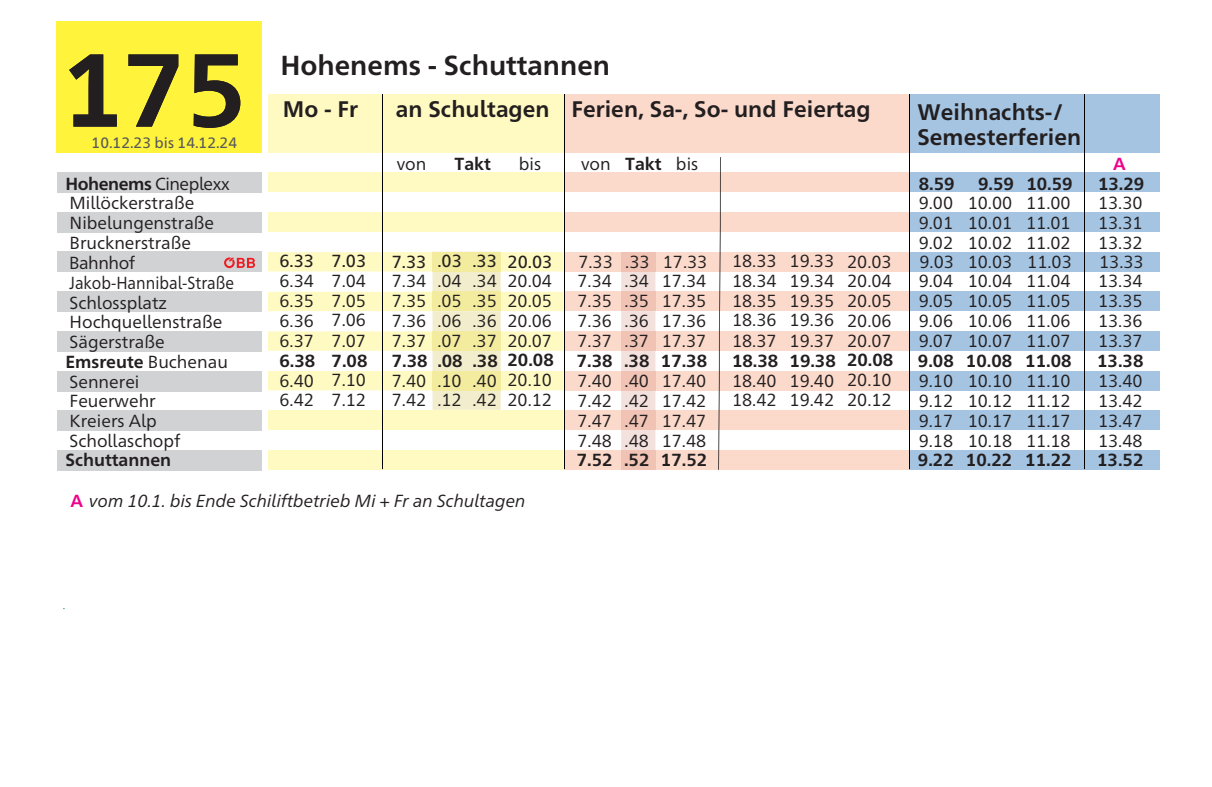
<style>
.page{position:relative;width:1212px;height:787px;background:#fff}
.page>*{position:absolute;margin:0;border:0;box-sizing:border-box;transform-origin:0 0}
.t1{font:700 103.25px "Neue Frutiger 1450 for VV";color:#231f20}
.t2{font:700 27.5px "Neue Frutiger 1450 for VV";color:#231f20}
.t3{font:700 22.5px/25px "Neue Frutiger 1450 for VV";letter-spacing:.005em;color:#231f20}
.t4{font:17.5px/19.8px "Neue Frutiger 1450 for VV";color:#231f20;text-align:justify}
.t5{font:700 17.5px "Neue Frutiger 1450 for VV";color:#231f20}
.t6{font:italic 17.5px "Neue Frutiger 1450 for VV";color:#231f20}
.t7{font:17.5px "Neue Frutiger 1450 for VV";letter-spacing:-.025em;color:#231f20}
.t8{font:17.5px "Neue Frutiger 1450 for VV";color:#231f20;scale:.9 1}
.t9{font:700 17.5px "Neue Frutiger 1450 for VV";color:#ed028c}
.t10{font:15px "Neue Frutiger 1450 for VV";color:#57585a}
.s1{font-weight:700}
.s2{font-weight:400}
.s3{font-style:inherit}
.s4{font-weight:700;font-style:normal;color:#ed028c}
</style>
<div class="page">
<svg style="left:57px;top:172px;width:1102px;height:299px"></svg>
<div style="left:57px;top:252px;width:208px;height:20px;background:#d1d2d4"></div>
<div style="left:57px;top:291px;width:208px;height:20px;background:#d1d2d4"></div>
<div style="left:57px;top:331px;width:208px;height:20px;background:#d1d2d4"></div>
<div style="left:57px;top:371px;width:208px;height:20px;background:#d1d2d4"></div>
<div style="left:57px;top:411px;width:208px;height:20px;background:#d1d2d4"></div>
<div style="left:57px;top:450px;width:208px;height:20px;background:#d1d2d4"></div>
<div style="left:57px;top:21px;width:208px;height:132px;background:#fff33c"></div>
<div style="left:57px;top:212px;width:208px;height:20px;background:#d1d2d4"></div>
<div style="left:57px;top:172px;width:208px;height:20px;background:#d1d2d4"></div>
<div style="left:266px;top:94px;width:299px;height:59px;background:#fffac1"></div>
<div style="left:265px;top:450px;width:298px;height:19px;background:#fffac1"></div>
<div style="left:265px;top:213px;width:298px;height:19px;background:#fffac1"></div>
<div style="left:265px;top:173px;width:298px;height:19px;background:#fffac1"></div>
<div style="left:565px;top:252px;width:344px;height:19px;background:#fcdacb"></div>
<div style="left:565px;top:292px;width:344px;height:19px;background:#fcdacb"></div>
<div style="left:565px;top:331px;width:344px;height:20px;background:#fcdacb"></div>
<div style="left:565px;top:371px;width:344px;height:19px;background:#fcdacb"></div>
<div style="left:565px;top:410px;width:344px;height:20px;background:#fcdacb"></div>
<div style="left:565px;top:450px;width:344px;height:19px;background:#fcdacb"></div>
<div style="left:565px;top:213px;width:344px;height:19px;background:#fcdacb"></div>
<div style="left:565px;top:173px;width:344px;height:19px;background:#fcdacb"></div>
<div style="left:565px;top:94px;width:344px;height:59px;background:#fcdacb"></div>
<div style="left:909px;top:252px;width:250px;height:19px;background:#a4c4e2"></div>
<div style="left:909px;top:292px;width:250px;height:19px;background:#a4c4e2"></div>
<div style="left:909px;top:331px;width:250px;height:20px;background:#a4c4e2"></div>
<div style="left:909px;top:371px;width:250px;height:19px;background:#a4c4e2"></div>
<div style="left:909px;top:410px;width:250px;height:20px;background:#a4c4e2"></div>
<div style="left:909px;top:450px;width:250px;height:19px;background:#a4c4e2"></div>
<div style="left:909px;top:213px;width:250px;height:19px;background:#a4c4e2"></div>
<div style="left:909px;top:173px;width:250px;height:19px;background:#a4c4e2"></div>
<div style="left:910px;top:94px;width:249px;height:59px;background:#a4c4e2"></div>
<div style="left:621px;top:271px;width:34px;height:199px;background:#f3e1dd"></div>
<div style="left:621px;top:252px;width:34px;height:19px;background:#f1c3b5"></div>
<div style="left:621px;top:292px;width:34px;height:19px;background:#f1c3b5"></div>
<div style="left:621px;top:331px;width:34px;height:20px;background:#f1c3b5"></div>
<div style="left:621px;top:371px;width:34px;height:19px;background:#f1c3b5"></div>
<div style="left:621px;top:410px;width:34px;height:20px;background:#f1c3b5"></div>
<div style="left:621px;top:450px;width:34px;height:19px;background:#f1c3b5"></div>
<svg style="left:268px;top:251px;width:295px;height:179px"></svg>
<div style="left:432px;top:252px;width:69px;height:19px;background:#f3eb9e"></div>
<div style="left:432px;top:292px;width:69px;height:19px;background:#f3eb9e"></div>
<div style="left:432px;top:331px;width:69px;height:20px;background:#f3eb9e"></div>
<div style="left:432px;top:371px;width:69px;height:19px;background:#f3eb9e"></div>
<svg style="left:718px;top:157px;width:3px;height:313px"></svg>
<div style="left:263px;top:21px;width:5px;height:741px;background:#fff"></div>
<hr style="left:382px;top:94px;width:1px;height:375px;background:#000001">
<hr style="left:564px;top:94px;width:1px;height:375px;background:#000001">
<hr style="left:909px;top:94px;width:1px;height:375px;background:#000001">
<hr style="left:1084px;top:94px;width:1px;height:375px;background:#000001">
<svg style="left:224px;top:257px;width:31px;height:11px"></svg>
<p class="t1" style="left:62px;top:16px;width:187px">175</p>
<p class="t10" style="left:92px;top:132px;width:147px">10.12.23 bis 14.12.24</p>
<p class="t7" style="left:65px;top:171px;width:166px"><span class="s1">Hohenems</span> Cineplexx</p>
<p class="t4" style="left:70px;top:192px;width:126px">Millöckerstraße</p>
<p class="t4" style="left:70px;top:212px;width:146px">Nibelungenstraße</p>
<p class="t4" style="left:70px;top:232px;width:123px">Brucknerstraße</p>
<p class="t7" style="left:69px;top:250px;width:68px">Bahnhof</p>
<p class="t8" style="left:69px;top:270px;width:185px">Jakob-Hannibal-Straße</p>
<p class="t4" style="left:70px;top:291px;width:99px">Schlossplatz</p>
<p class="t4" style="left:70px;top:311px;width:154px">Hochquellenstraße</p>
<p class="t4" style="left:70px;top:331px;width:97px">Sägerstraße</p>
<p class="t5" style="left:65px;top:349px;width:164px">Emsreute <span class="s2">Buchenau</span></p>
<p class="t4" style="left:70px;top:370px;width:71px">Sennerei</p>
<p class="t4" style="left:70px;top:390px;width:88px">Feuerwehr</p>
<p class="t4" style="left:70px;top:409px;width:89px">Kreiers Alp</p>
<p class="t4" style="left:70px;top:429px;width:113px">Schollaschopf</p>
<p class="t5" style="left:65px;top:447px;width:107px">Schuttannen</p>
<p class="t2" style="left:280px;top:46px;width:331px">Hohenems - Schuttannen</p>
<p class="t3" style="left:283px;top:95px;width:77px">Mo - Fr</p>
<p class="t3" style="left:571px;top:95px;width:301px">Ferien, Sa-, So- und Feiertag</p>
<p class="t3" style="left:917px;top:98px;width:165px">Weihnachts-/<br>Semesterferien</p>
<p class="t3" style="left:396px;top:95px;width:155px">an Schultagen</p>
<p class="t4" style="left:397px;top:153px;width:31px">von</p>
<p class="t4" style="left:519px;top:153px;width:24px">bis</p>
<p class="t4" style="left:581px;top:153px;width:119px">von <span class="s1">Takt</span> bis</p>
<p class="t5" style="left:454px;top:151px;width:38px">Takt</p>
<p class="t4" style="left:332px;top:250px;width:37px"><span class="s3">7.03<br></span>7.04<br>7.05<br>7.06<br>7.07<br><span class="s1">7.08<br></span>7.10<br>7.12</p>
<p class="t4" style="left:847px;top:250px;width:48px">20.03<br>20.04<br>20.05<br>20.06<br>20.07<br><span class="s1">20.08<br></span>20.10<br>20.12</p>
<p class="t4" style="left:732px;top:250px;width:48px">18.33<br>18.34<br>18.35<br>18.36<br>18.37<br><span class="s1">18.38<br></span>18.40<br>18.42</p>
<p class="t4" style="left:437px;top:250px;width:27px"><span class="s3">.03 </span>.04 .05 .06 .07 <span class="s1">.08 </span>.10 .12</p>
<p class="t4" style="left:507px;top:250px;width:48px"><span class="s3">20.03<br></span>20.04<br>20.05<br>20.06<br>20.07<br><span class="s1">20.08<br></span>20.10<br>20.12</p>
<p class="t4" style="left:279px;top:250px;width:37px"><span class="s3">6.33<br></span>6.34<br>6.35<br>6.36<br>6.37<br><span class="s1">6.38<br></span>6.40<br>6.42</p>
<p class="t4" style="left:789px;top:250px;width:48px">19.33<br>19.34<br>19.35<br>19.36<br>19.37<br><span class="s1">19.38<br></span>19.40<br>19.42</p>
<p class="t4" style="left:392px;top:250px;width:37px"><span class="s3">7.33<br></span>7.34<br>7.35<br>7.36<br>7.37<br><span class="s1">7.38<br></span>7.40<br>7.42</p>
<p class="t4" style="left:472px;top:250px;width:27px"><span class="s3">.33 </span>.34 .35 .36 .37 <span class="s1">.38 </span>.40 .42</p>
<p class="t4" style="left:577px;top:250px;width:38px">7.33<br>7.34<br>7.35<br>7.36<br>7.37<br><span class="s1">7.38<br></span>7.40<br>7.42<br>7.47</p>
<p class="t5" style="left:577px;top:447px;width:37px">7.52</p>
<p class="t4" style="left:624px;top:250px;width:27px">.33 .34 .35 .36 .37 <span class="s1">.38 </span>.40 .42 .47</p>
<p class="t5" style="left:624px;top:447px;width:27px">.52</p>
<p class="t4" style="left:661px;top:250px;width:48px">17.33<br>17.34<br>17.35<br>17.36<br>17.37<br><span class="s1">17.38<br></span>17.40<br>17.42</p>
<p class="t4" style="left:662px;top:409px;width:46px">17.47</p>
<p class="t4" style="left:577px;top:429px;width:36px">7.48</p>
<p class="t4" style="left:625px;top:429px;width:26px">.48</p>
<p class="t4" style="left:662px;top:429px;width:46px">17.48</p>
<p class="t5" style="left:661px;top:447px;width:48px">17.52</p>
<p class="t5" style="left:919px;top:171px;width:37px">8.59</p>
<p class="t5" style="left:978px;top:171px;width:37px">9.59</p>
<p class="t5" style="left:1026px;top:171px;width:48px">10.59</p>
<p class="t4" style="left:918px;top:192px;width:38px">9.00<br>9.01<br>9.02<br>9.03<br>9.04<br>9.05<br>9.06<br>9.07<br><span class="s1">9.08<br></span>9.10<br>9.12<br>9.17</p>
<p class="t5" style="left:918px;top:447px;width:37px">9.22</p>
<p class="t4" style="left:919px;top:429px;width:36px">9.18</p>
<p class="t4" style="left:966px;top:192px;width:48px">10.00<br>10.01<br>10.02<br>10.03<br>10.04<br>10.05<br>10.06<br>10.07<br><span class="s1">10.08<br></span>10.10<br>10.12<br>10.17</p>
<p class="t5" style="left:966px;top:447px;width:48px">10.22</p>
<p class="t4" style="left:968px;top:429px;width:46px">10.18</p>
<p class="t4" style="left:1025px;top:192px;width:48px">11.00<br>11.01<br>11.02<br>11.03<br>11.04<br>11.05<br>11.06<br>11.07<br><span class="s1">11.08<br></span>11.10<br>11.12<br>11.17</p>
<p class="t5" style="left:1025px;top:447px;width:48px">11.22</p>
<p class="t4" style="left:1026px;top:429px;width:46px">11.18</p>
<p class="t6" style="left:71px;top:488px;width:456px"><span class="s4">A</span> vom 10.1. bis Ende Schiliftbetrieb Mi + Fr an Schultagen</p>
<p class="t9" style="left:1113px;top:151px;width:14px">A</p>
<p class="t5" style="left:1098px;top:171px;width:48px">13.29</p>
<p class="t4" style="left:1097px;top:192px;width:48px">13.30<br>13.31<br>13.32<br>13.33<br>13.34<br>13.35<br>13.36<br>13.37<br><span class="s1">13.38<br></span>13.40<br>13.42<br>13.47</p>
<p class="t5" style="left:1097px;top:447px;width:48px">13.52</p>
<p class="t4" style="left:1098px;top:429px;width:46px">13.48</p>
</div>
